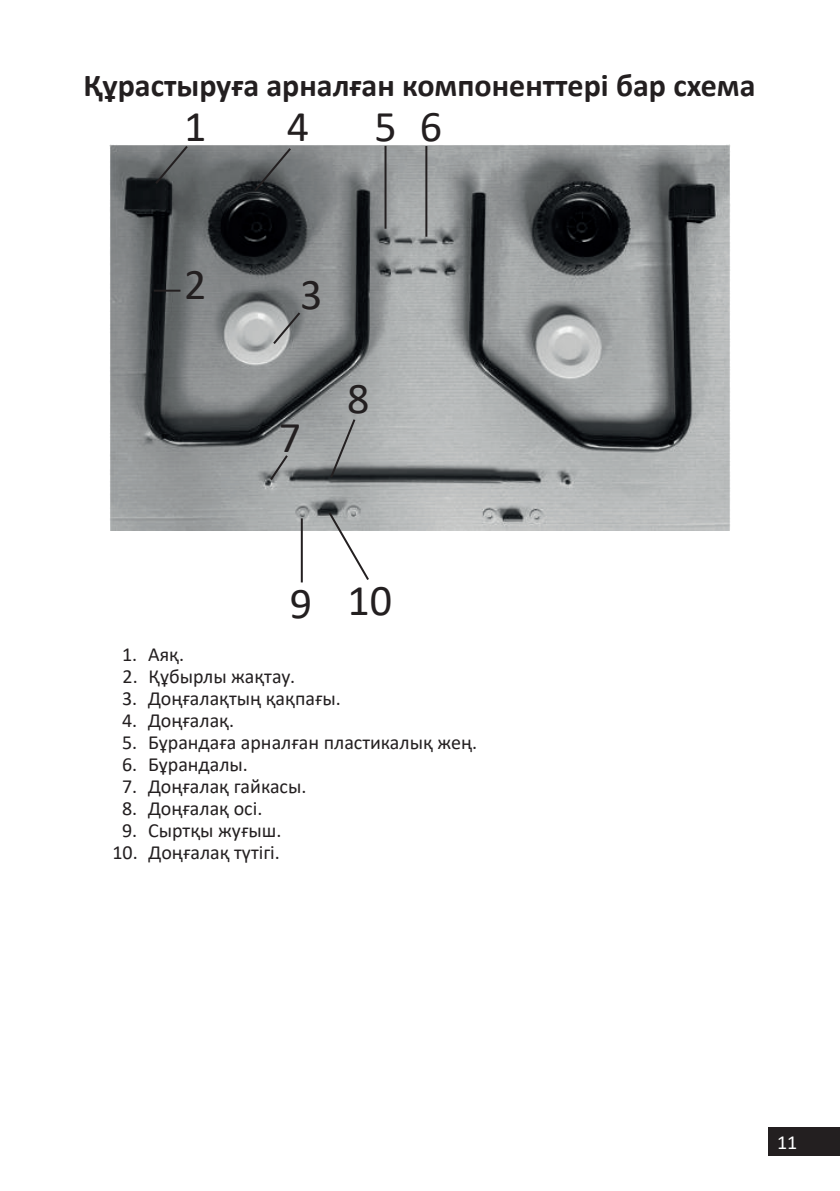
<style>
.page{position:relative;width:840px;height:1191px;background:#fff}
.page>*{position:absolute;margin:0;border:0;box-sizing:border-box;transform-origin:0 0}
.цифры_на_схемах{font:44px "Calibri";color:#231f20}
.Заголовок_16{font:700 32px "Calibri";color:#231f20}
.t1{font:20px "Calibri";color:#231f20}
.t2{font:20px "Calibri";color:#fff}
</style>
<div class="page">
<div style="left:767px;top:1126px;width:72px;height:29px;background:#231f20"></div>
<img style="left:109px;top:144px;width:621px;height:386px">
<svg style="left:153px;top:144px;width:37px;height:42px;background:#636667"></svg>
<hr style="left:154px;top:290px;width:26px;height:2px;background:#231f20">
<svg style="left:271px;top:310px;width:31px;height:36px"></svg>
<svg style="left:252px;top:146px;width:41px;height:47px;background:#595c5d"></svg>
<hr style="left:384px;top:146px;width:2px;height:83px;background:#231f20">
<hr style="left:425px;top:146px;width:2px;height:91px;background:#231f20">
<svg style="left:268px;top:453px;width:21px;height:29px"></svg>
<svg style="left:328px;top:417px;width:29px;height:63px;background:#858788"></svg>
<hr style="left:300px;top:518px;width:2px;height:64px;background:#231f20">
<svg style="left:326px;top:510px;width:44px;height:70px"></svg>
<p class="Заголовок_16" style="left:83px;top:63px;width:673px">Құрастыруға арналған компоненттері бар схема</p>
<p class="цифры_на_схемах" style="left:184px;top:96px;width:24px">1</p>
<p class="цифры_на_схемах" style="left:374px;top:96px;width:24px">5</p>
<p class="цифры_на_схемах" style="left:420px;top:96px;width:24px">6</p>
<p class="цифры_на_схемах" style="left:286px;top:96px;width:24px">4</p>
<p class="цифры_на_схемах" style="left:184px;top:254px;width:24px">2</p>
<p class="цифры_на_схемах" style="left:300px;top:264px;width:24px">3</p>
<p class="цифры_на_схемах" style="left:279px;top:407px;width:24px">7</p>
<p class="цифры_на_схемах" style="left:347px;top:368px;width:24px">8</p>
<p class="цифры_на_схемах" style="left:289px;top:572px;width:24px">9</p>
<p class="цифры_на_схемах" style="left:347px;top:570px;width:46px">10</p>
<p class="t1" style="left:122px;top:640px;width:63px">1. Аяқ.</p>
<p class="t1" style="left:122px;top:662px;width:174px">2. Құбырлы жақтау.</p>
<p class="t1" style="left:122px;top:684px;width:220px">3. Доңғалақтың қақпағы.</p>
<p class="t1" style="left:122px;top:706px;width:113px">4. Доңғалақ.</p>
<p class="t1" style="left:122px;top:728px;width:356px">5. Бұрандаға арналған пластикалық жең.</p>
<p class="t1" style="left:122px;top:750px;width:127px">6. Бұрандалы.</p>
<p class="t1" style="left:122px;top:772px;width:186px">7. Доңғалақ гайкасы.</p>
<p class="t1" style="left:122px;top:794px;width:142px">8. Доңғалақ осі.</p>
<p class="t1" style="left:122px;top:816px;width:161px">9. Сыртқы жуғыш.</p>
<p class="t1" style="left:112px;top:838px;width:169px">10. Доңғалақ түтігі.</p>
<p class="t2" style="left:776px;top:1128px;width:22px">11</p>
</div>
